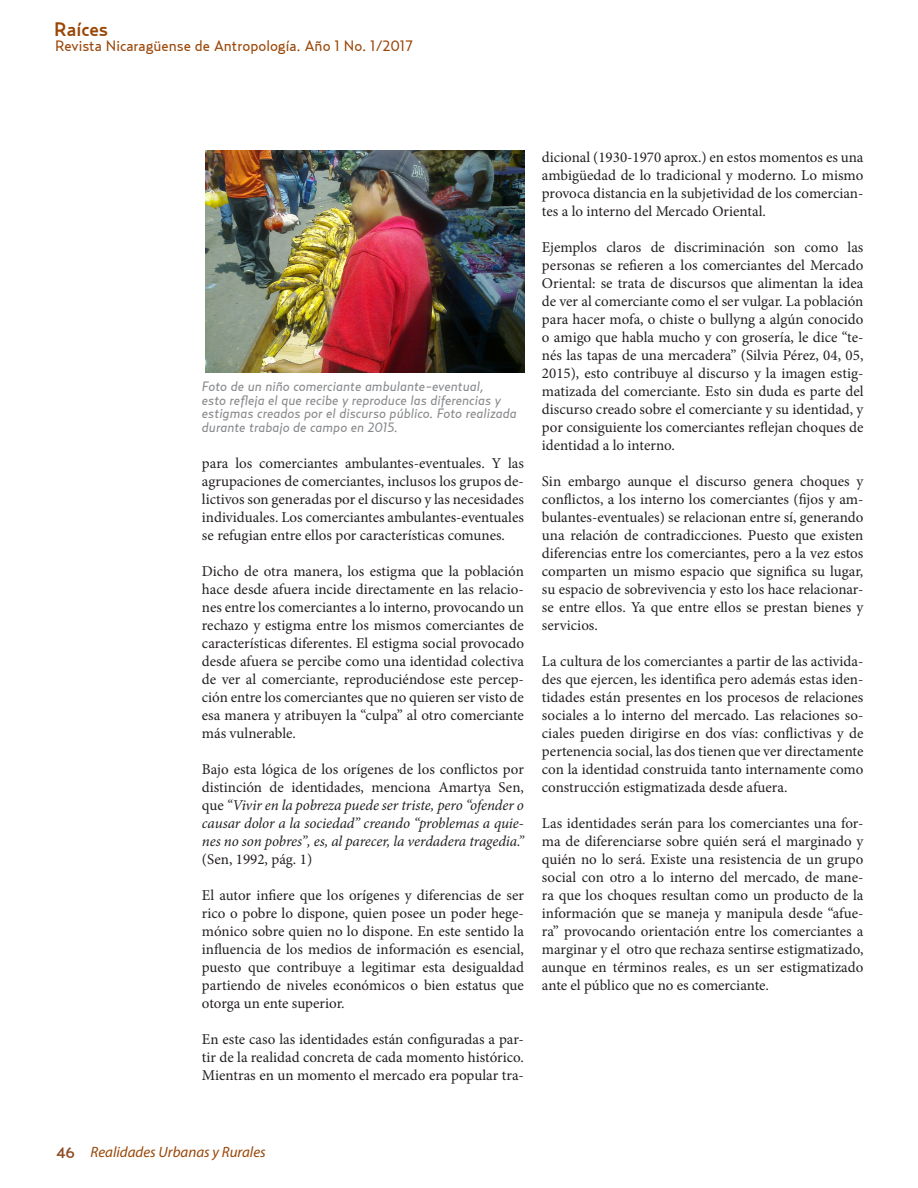
<style>
.page{position:relative;width:918px;height:1188px;background:#fff}
.page>*{position:absolute;margin:0;border:0;box-sizing:border-box;transform-origin:0 0}
.t1{font:500 19.5px "Relay";color:#9a4606}
.t2{font:15px/18px "Minion Pro";color:#231f20;text-align:justify}
.t3{font:italic 15px/18px "Minion Pro";letter-spacing:-.005em;color:#231f20;text-align:justify}
.t4{font:15px "Relay";color:#9a4606}
.t5{font:italic 15px "Myriad Pro";color:#9a4606}
.t6{font:italic 13.5px/13.5px "Relay";color:#87898c}
.s1{font-style:normal}
.s2{font-family:"Relay";font-weight:500;font-style:normal;color:#8d4820}
</style>
<div class="page">
<img style="left:205px;top:150px;width:319px;height:222px">
<h1 class="t1" style="left:54px;top:18px;width:56px">Raíces</h1>
<p class="t4" style="left:55px;top:37px;width:359px">Revista Nicaragüense de Antropología. Año 1 No. 1/2017</p>
<p class="t6" style="left:202px;top:379px;width:316px">Foto de un niño comerciante ambulante-eventual,<br>esto refleja el que recibe y reproduce las diferencias y estigmas creados por el discurso público. Foto realizada durante trabajo de campo en 2015.</p>
<p class="t2" style="left:202px;top:454px;width:324px">para los comerciantes ambulantes-eventuales. Y las agrupaciones de comerciantes, inclusos los grupos de&shy;lictivos son generadas por el discurso y las necesidades individuales. Los comerciantes ambulantes-eventuales se refugian entre ellos por características comunes.</p>
<p class="t2" style="left:202px;top:562px;width:324px">Dicho de otra manera, los estigma que la población hace desde afuera incide directamente en las relacio&shy;nes entre los comerciantes a lo interno, provocando un rechazo y estigma entre los mismos comerciantes de características diferentes. El estigma social provocado desde afuera se percibe como una identidad colectiva de ver al comerciante, reproduciéndose este percep&shy;ción entre los comerciantes que no quieren ser visto de esa manera y atribuyen la “culpa” al otro comerciante más vulnerable.</p>
<p class="t3" style="left:202px;top:760px;width:324px"><span class="s1">Bajo esta lógica de los orígenes de los conflictos por distinción de identidades, menciona Amartya Sen, que</span> “Vivir en la pobreza puede ser triste, pero “ofender o causar dolor a la sociedad” creando “problemas a quie&shy;nes no son pobres”, es, al parecer, la verdadera tragedia.” <span class="s1">(Sen, 1992, pág. 1)</span></p>
<p class="t2" style="left:202px;top:886px;width:324px">El autor infiere que los orígenes y diferencias de ser rico o pobre lo dispone, quien posee un poder hege&shy;mónico sobre quien no lo dispone. En este sentido la influencia de los medios de información es esencial, puesto que contribuye a legitimar esta desigualdad partiendo de niveles económicos o bien estatus que otorga un ente superior.</p>
<p class="t2" style="left:202px;top:1030px;width:324px">En este caso las identidades están configuradas a par&shy;tir de la realidad concreta de cada momento histórico.<br>Mientras en un momento el mercado era popular tra-</p>
<p class="t2" style="left:542px;top:148px;width:323px">dicional (1930-1970 aprox.) en estos momentos es una ambigüedad de lo tradicional y moderno. Lo mismo provoca distancia en la subjetividad de los comercian&shy;tes a lo interno del Mercado Oriental.</p>
<p class="t2" style="left:542px;top:238px;width:323px">Ejemplos claros de discriminación son como las personas se refieren a los comerciantes del Mercado Oriental: se trata de discursos que alimentan la idea de ver al comerciante como el ser vulgar. La población para hacer mofa, o chiste o bullyng a algún conocido o amigo que habla mucho y con grosería, le dice “te&shy;nés las tapas de una mercadera” (Silvia Pérez, 04, 05, 2015), esto contribuye al discurso y la imagen estig&shy;matizada del comerciante. Esto sin duda es parte del discurso creado sobre el comerciante y su identidad, y por consiguiente los comerciantes reflejan choques de identidad a lo interno.</p>
<p class="t2" style="left:542px;top:472px;width:323px">Sin embargo aunque el discurso genera choques y conflictos, a los interno los comerciantes (fijos y am&shy;bulantes-eventuales) se relacionan entre sí, generando una relación de contradicciones. Puesto que existen diferencias entre los comerciantes, pero a la vez estos comparten un mismo espacio que significa su lugar, su espacio de sobrevivencia y esto los hace relacionar&shy;se entre ellos. Ya que entre ellos se prestan bienes y servicios.</p>
<p class="t2" style="left:542px;top:652px;width:323px">La cultura de los comerciantes a partir de las activida&shy;des que ejercen, les identifica pero además estas iden&shy;tidades están presentes en los procesos de relaciones sociales a lo interno del mercado. Las relaciones so&shy;ciales pueden dirigirse en dos vías: conflictivas y de pertenencia social, las dos tienen que ver directamente con la identidad construida tanto internamente como construcción estigmatizada desde afuera.</p>
<p class="t2" style="left:542px;top:814px;width:323px">Las identidades serán para los comerciantes una for&shy;ma de diferenciarse sobre quién será el marginado y quién no lo será. Existe una resistencia de un grupo social con otro a lo interno del mercado, de mane&shy;ra que los choques resultan como un producto de la información que se maneja y manipula desde “afue&shy;ra” provocando orientación entre los comerciantes a marginar y el otro que rechaza sentirse estigmatizado, aunque en términos reales, es un ser estigmatizado ante el público que no es comerciante.</p>
<p class="t5" style="left:57px;top:1143px;width:211px"><span class="s2">46</span> Realidades Urbanas y Rurales</p>
</div>
